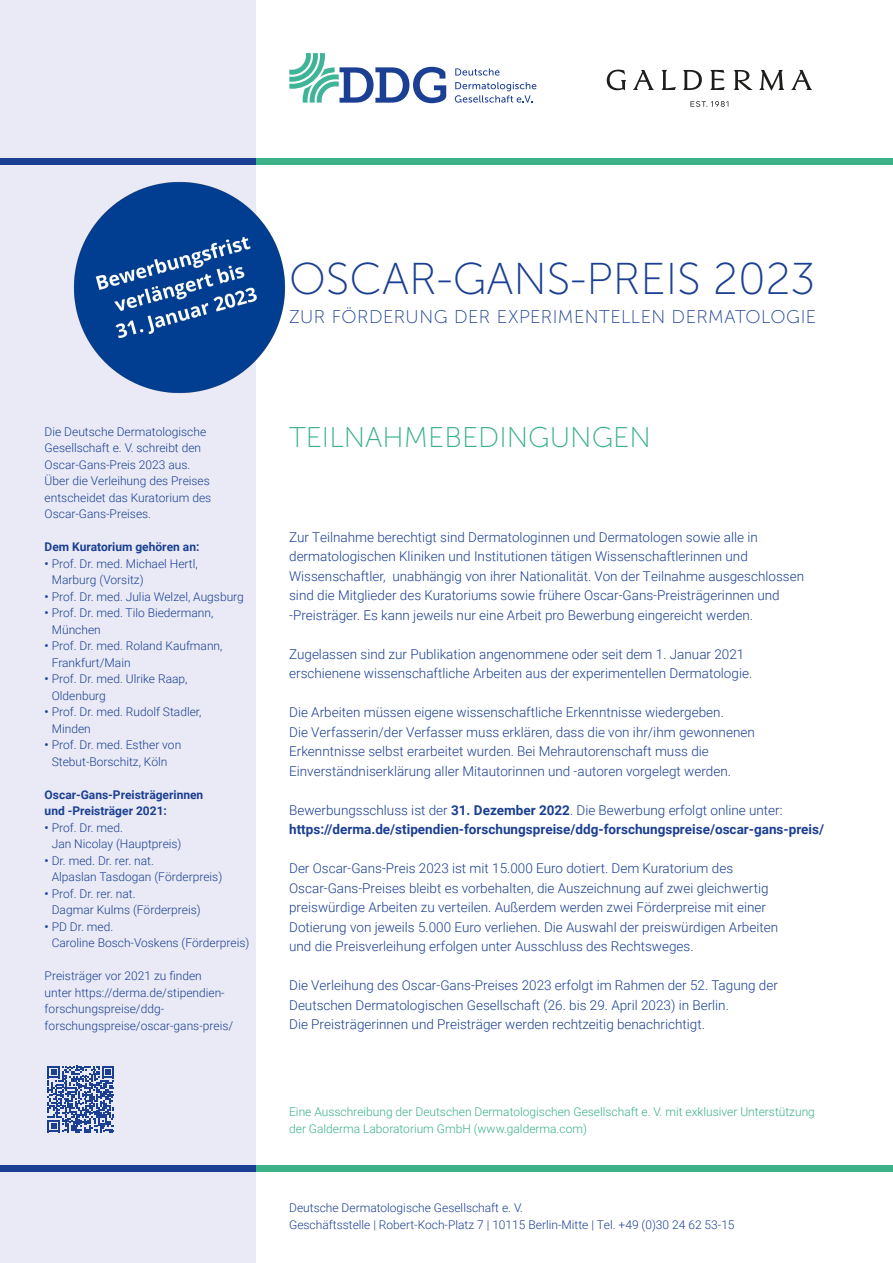
<style>
.page{position:relative;width:893px;height:1263px;background:#fff}
.page>*{position:absolute;margin:0;border:0;box-sizing:border-box;transform-origin:0 0}
.t1{font:44.55px "Museo Sans 100";color:#1b3f92}
.t2{font:28.5px "Museo Sans 100";color:#3ab187}
.t3{font:18.3px "Museo Sans 100";letter-spacing:.025em;color:#1b3f92}
.t4{font:300 13.5px/19.5px "Roboto";color:#1b3f92}
.t5{font:700 13.5px/19.5px "Roboto";color:#1b3f92}
.t6{font:300 12px/16.5px "Roboto";color:#1b3f92}
.t7{font:300 12px/16.5px "Roboto";color:#3ab187}
.t8{font:700 12px/16.5px "Roboto";color:#1b3f92}
.s1{font-weight:500}
.s2{font-weight:300}
</style>
<div class="page">
<div style="left:0;top:0;width:256px;height:1263px;background:#e9eaf6"></div>
<div style="left:256px;top:158px;width:637px;height:7px;background:#3ab187"></div>
<div style="left:0;top:158px;width:256px;height:7px;background:#1b3f92"></div>
<div style="left:256px;top:1165px;width:637px;height:7px;background:#3ab187"></div>
<div style="left:0;top:1165px;width:256px;height:7px;background:#1b3f92"></div>
<svg style="left:289px;top:53px;width:157px;height:50px"></svg>
<svg style="left:455px;top:68px;width:45px;height:8px"></svg>
<svg style="left:455px;top:82px;width:81px;height:21px"></svg>
<svg style="left:607px;top:70px;width:19px;height:20px"></svg>
<svg style="left:633px;top:70px;width:21px;height:20px"></svg>
<svg style="left:662px;top:70px;width:14px;height:20px"></svg>
<svg style="left:791px;top:70px;width:21px;height:20px"></svg>
<svg style="left:734px;top:70px;width:19px;height:20px"></svg>
<svg style="left:759px;top:70px;width:25px;height:21px"></svg>
<svg style="left:683px;top:70px;width:19px;height:20px"></svg>
<svg style="left:710px;top:70px;width:15px;height:20px"></svg>
<svg style="left:690px;top:101px;width:38px;height:6px"></svg>
<svg style="left:48px;top:1066px;width:66px;height:66px"></svg>
<img style="left:73px;top:181px;width:213px;height:213px">
<h1 class="t1" style="left:289px;top:255px;width:528px">OSCAR-GANS-PREIS 2023</h1>
<h3 class="t3" style="left:289px;top:307px;width:529px">ZUR FÖRDERUNG DER EXPERIMENTELLEN DERMATOLOGIE</h3>
<p class="t6" style="left:45px;top:423px;width:168px">Die Deutsche Dermatologische<br>Gesellschaft e. V. schreibt den<br>Oscar-Gans-Preis 2023 aus.<br>Über die Verleihung des Preises entscheidet das Kuratorium des<br>Oscar-Gans-Preises.</p>
<p class="t8" style="left:45px;top:538px;width:156px">Dem Kuratorium gehören an:</p>
<p class="t6" style="left:52px;top:555px;width:147px;text-indent:-7px"><span class="s1">•</span> Prof. Dr. med. Michael Hertl,<br>Marburg (Vorsitz)</p>
<p class="t6" style="left:45px;top:588px;width:201px"><span class="s1">•</span> Prof. Dr. med. Julia Welzel, Augsburg</p>
<p class="t6" style="left:52px;top:604px;width:163px;text-indent:-7px"><span class="s1">•</span> Prof. Dr. med. Tilo Biedermann,<br>München</p>
<p class="t6" style="left:52px;top:637px;width:172px;text-indent:-7px"><span class="s1">•</span> Prof. Dr. med. Roland Kaufmann,<br>Frankfurt/Main</p>
<p class="t6" style="left:52px;top:670px;width:137px;text-indent:-7px"><span class="s1">•</span> Prof. Dr. med. Ulrike Raap,<br>Oldenburg</p>
<p class="t6" style="left:52px;top:703px;width:151px;text-indent:-7px"><span class="s1">•</span> Prof. Dr. med. Rudolf Stadler,<br>Minden</p>
<p class="t6" style="left:45px;top:736px;width:138px;text-align:center"><span class="s1">•</span> Prof. Dr. med. Esther von<br>Stebut-Borschitz, Köln</p>
<p class="t8" style="left:45px;top:786px;width:160px">Oscar-Gans-Preisträgerinnen und -Preisträger 2021:</p>
<p class="t6" style="left:52px;top:819px;width:131px;text-indent:-7px"><span class="s1">•</span> Prof. Dr. med.<br>Jan Nicolay (Hauptpreis)</p>
<p class="t6" style="left:52px;top:852px;width:172px;text-indent:-7px"><span class="s1">•</span> Dr. med. Dr. rer. nat.<br>Alpaslan Tasdogan (Förderpreis)</p>
<p class="t6" style="left:52px;top:885px;width:151px;text-indent:-7px"><span class="s1">•</span> Prof. Dr. rer. nat.<br>Dagmar Kulms (Förderpreis)</p>
<p class="t6" style="left:52px;top:918px;width:199px;text-indent:-7px"><span class="s1">•</span> PD Dr. med.<br>Caroline Bosch-Voskens (Förderpreis)</p>
<p class="t6" style="left:45px;top:967px;width:190px">Preisträger vor 2021 zu finden<br>unter https://derma.de/stipendien&shy;forschungspreise/ddg&shy;forschungspreise/oscar-gans-preis/</p>
<h2 class="t2" style="left:289px;top:422px;width:363px">TEILNAHMEBEDINGUNGEN</h2>
<p class="t4" style="left:289px;top:527px;width:516px">Zur Teilnahme berechtigt sind Dermatologinnen und Dermatologen sowie alle in dermatologischen Kliniken und Institutionen tätigen Wissenschaftlerinnen und Wissenschaftler, unabhängig von ihrer Nationalität. Von der Teilnahme ausgeschlossen sind die Mitglieder des Kuratoriums sowie frühere Oscar-Gans-Preisträgerinnen und -Preisträger. Es kann jeweils nur eine Arbeit pro Bewerbung eingereicht werden.</p>
<p class="t4" style="left:289px;top:644px;width:465px">Zugelassen sind zur Publikation angenommene oder seit dem 1. Januar 2021 erschienene wissenschaftliche Arbeiten aus der experimentellen Dermatologie.</p>
<p class="t4" style="left:289px;top:702px;width:467px">Die Arbeiten müssen eigene wissenschaftliche Erkenntnisse wiedergeben.<br>Die Verfasserin/der Verfasser muss erklären, dass die von ihr/ihm gewonnenen Erkenntnisse selbst erarbeitet wurden. Bei Mehrautorenschaft muss die Einverständniserklärung aller Mitautorinnen und -autoren vorgelegt werden.</p>
<p class="t5" style="left:289px;top:800px;width:536px"><span class="s2">Bewerbungsschluss ist der</span> 31. Dezember 2022<span class="s2">. Die Bewerbung erfolgt online unter: </span>https://derma.de/stipendien-forschungspreise/ddg-forschungspreise/oscar-gans-preis/</p>
<p class="t4" style="left:289px;top:858px;width:490px">Der Oscar-Gans-Preis 2023 ist mit 15.000 Euro dotiert. Dem Kuratorium des Oscar-Gans-Preises bleibt es vorbehalten, die Auszeichnung auf zwei gleichwertig preiswürdige Arbeiten zu verteilen. Außerdem werden zwei Förderpreise mit einer Dotierung von jeweils 5.000 Euro verliehen. Die Auswahl der preiswürdigen Arbeiten und die Preisverleihung erfolgen unter Ausschluss des Rechtsweges.</p>
<p class="t4" style="left:289px;top:975px;width:490px">Die Verleihung des Oscar-Gans-Preises 2023 erfolgt im Rahmen der 52. Tagung der<br>Deutschen Dermatologischen Gesellschaft (26. bis 29. April 2023) in Berlin.<br>Die Preisträgerinnen und Preisträger werden rechtzeitig benachrichtigt.</p>
<p class="t7" style="left:289px;top:1103px;width:527px">Eine Ausschreibung der Deutschen Dermatologischen Gesellschaft e. V. mit exklusiver Unterstützung der Galderma Laboratorium GmbH (www.galderma.com)</p>
<p class="t6" style="left:289px;top:1199px;width:447px">Deutsche Dermatologische Gesellschaft e. V.<br>Geschäftsstelle | Robert-Koch-Platz 7 | 10115 Berlin-Mitte | Tel. +49 (0)30 24 62 53-15</p>
</div>
